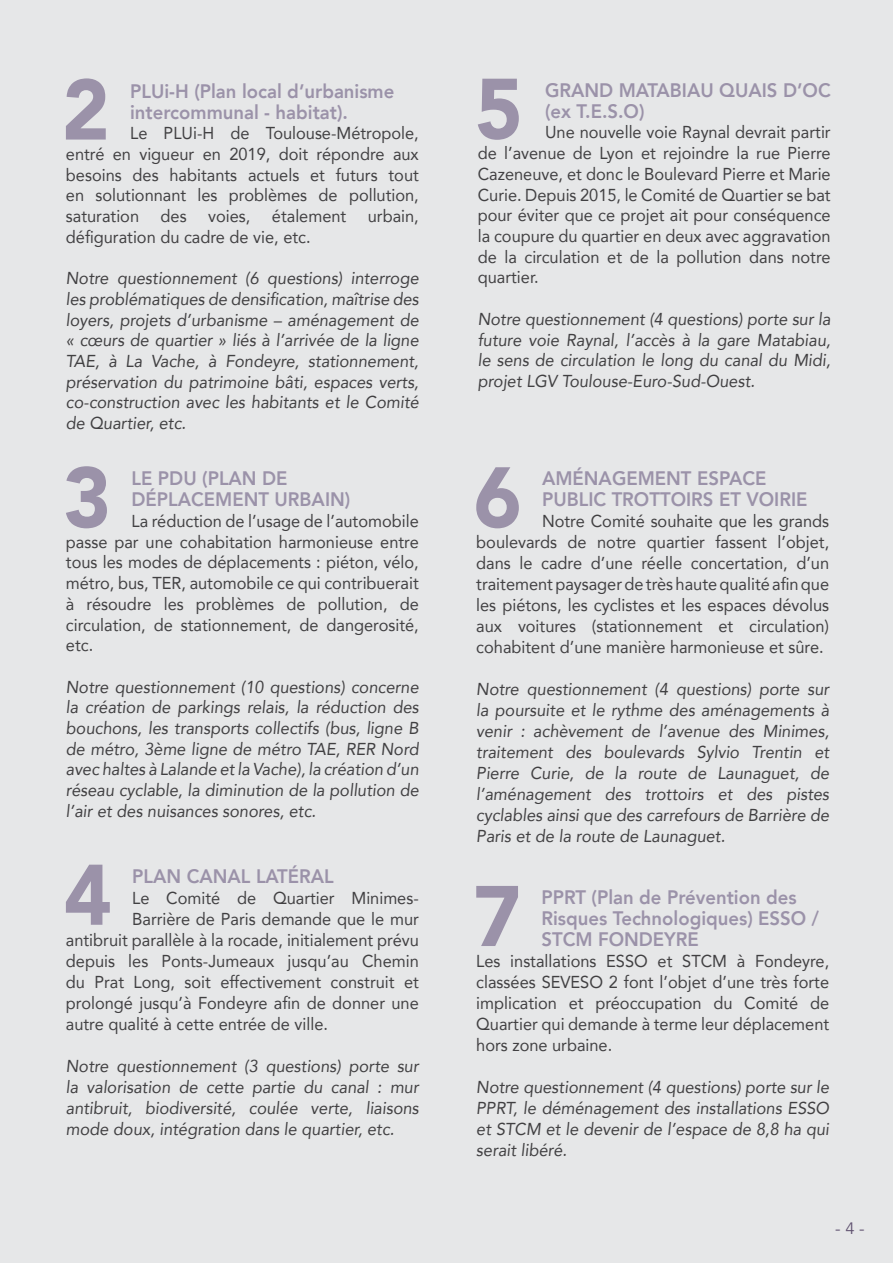
<style>
.page{position:relative;width:893px;height:1263px;background:#e6e7e8}
.page>*{position:absolute;margin:0;border:0;box-sizing:border-box;transform-origin:0 0}
.t1{font:900 84.9px "Avenir";color:#9b92a9;scale:.95 1}
.t2{font:800 19.5px/21px "Avenir";color:#9b92a9;scale:.95 1}
.t3{font:17.25px/20.7px "Avenir";color:#414042;text-align:justify;scale:.95 1}
.t4{font:16.5px "Avenir";color:#605270}
</style>
<div class="page">
<h1 class="t1" style="left:62px;top:37px;width:52px">2</h1>
<p class="t2" style="left:130px;top:80px;width:280px">PLUi-H (Plan local d’urbanisme intercommunal - habitat).</p>
<p class="t3" style="left:66px;top:122px;width:373px;text-indent:64px">Le PLUi-H de Toulouse-Métropole, entré en vigueur en 2019, doit répondre aux besoins des habitants actuels et futurs tout en solutionnant les problèmes de pollution, saturation des voies, étalement urbain, défiguration du cadre de vie, etc.</p>
<p class="t3" style="left:66px;top:267px;width:376px">Notre questionnement (6 questions) interroge les problématiques de densification,maîtrise des loyers, projets d’urbanisme – aménagement de « cœurs de quartier » liés à l’arrivée de la ligne TAE, à La Vache, à Fondeyre, stationnement, préservation du patrimoine bâti, espaces verts, co-construction avec les habitants et le Comité de Quartier, etc.</p>
<h1 class="t1" style="left:63px;top:425px;width:52px">3</h1>
<p class="t2" style="left:132px;top:468px;width:232px">LE PDU (PLAN DE<br>DÉPLACEMENT URBAIN)</p>
<p class="t3" style="left:66px;top:510px;width:373px;text-indent:66px">La réduction de l’usage de l’automobile passe par une cohabitation harmonieuse entre tous les modes de déplacements : piéton, vélo, métro, bus, TER, automobile ce qui contribuerait à résoudre les problèmes de pollution, de circulation, de stationnement, de dangerosité, etc.</p>
<p class="t3" style="left:66px;top:676px;width:376px">Notre questionnement (10 questions) concerne la création de parkings relais, la réduction des bouchons, les transports collectifs (bus, ligne B de métro, 3ème ligne de métro TAE, RER Nord avec haltes à Lalande et la Vache),la création d’un réseau cyclable, la diminution de la pollution de l’air et des nuisances sonores, etc.</p>
<h1 class="t1" style="left:64px;top:822px;width:52px">4</h1>
<p class="t2" style="left:132px;top:865px;width:214px">PLAN CANAL LATÉRAL</p>
<p class="t3" style="left:132px;top:887px;width:303px">Le Comité de Quartier Minimes-</p>
<p class="t3" style="left:132px;top:908px;width:303px">Barrière de Paris demande que le mur</p>
<p class="t3" style="left:66px;top:929px;width:373px">antibruit parallèle à la rocade, initialement prévu</p>
<p class="t3" style="left:66px;top:950px;width:373px">depuis les Ponts-Jumeaux jusqu’au Chemin</p>
<p class="t3" style="left:66px;top:971px;width:373px">du Prat Long, soit effectivement construit et</p>
<p class="t3" style="left:66px;top:992px;width:373px">prolongé jusqu’à Fondeyre afin de donner une</p>
<p class="t3" style="left:66px;top:1013px;width:277px">autre qualité à cette entrée de ville.</p>
<p class="t3" style="left:66px;top:1055px;width:376px">Notre questionnement (3 questions) porte sur la valorisation de cette partie du canal : mur antibruit, biodiversité, coulée verte, liaisons mode doux, intégration dans le quartier, etc.</p>
<h1 class="t1" style="left:475px;top:36px;width:52px">5</h1>
<p class="t2" style="left:545px;top:80px;width:302px">GRAND MATABIAU QUAIS D’OC (ex T.E.S.O)</p>
<p class="t3" style="left:478px;top:122px;width:373px;text-indent:67px">Une nouvelle voie Raynal devrait partir de l’avenue de Lyon et rejoindre la rue Pierre Cazeneuve, et donc le Boulevard Pierre et Marie Curie. Depuis 2015, le Comité de Quartier se bat pour éviter que ce projet ait pour conséquence la coupure du quartier en deux avec aggravation de la circulation et de la pollution dans notre quartier.</p>
<p class="t3" style="left:478px;top:308px;width:376px">Notre questionnement (4 questions) porte sur la future voie Raynal, l’accès à la gare Matabiau, le sens de circulation le long du canal du Midi, projet LGV Toulouse-Euro-Sud-Ouest.</p>
<h1 class="t1" style="left:474px;top:425px;width:52px">6</h1>
<p class="t2" style="left:542px;top:468px;width:281px">AMÉNAGEMENT ESPACE<br>PUBLIC TROTTOIRS ET VOIRIE</p>
<p class="t3" style="left:476px;top:510px;width:373px;text-indent:66px">Notre Comité souhaite que les grands boulevards de notre quartier fassent l’objet, dans le cadre d’une réelle concertation, d’un traitement paysager de très haute qualité afin que les piétons, les cyclistes et les espaces dévolus aux voitures (stationnement et circulation) cohabitent d’une manière harmonieuse et sûre.</p>
<p class="t3" style="left:476px;top:678px;width:376px">Notre questionnement (4 questions) porte sur la poursuite et le rythme des aménagements à venir : achèvement de l’avenue des Minimes, traitement des boulevards Sylvio Trentin et Pierre Curie, de la route de Launaguet, de l’aménagement des trottoirs et des pistes cyclables ainsi que des carrefours de Barrière de Paris et de la route de Launaguet.</p>
<h1 class="t1" style="left:473px;top:844px;width:52px">7</h1>
<p class="t2" style="left:541px;top:887px;width:294px">PPRT (Plan de Prévention des<br>Risques Technologiques) ESSO /<br>STCM FONDEYRE</p>
<p class="t3" style="left:476px;top:950px;width:373px">Les installations ESSO et STCM à Fondeyre, classées SEVESO 2 font l’objet d’une très forte implication et préoccupation du Comité de Quartier qui demande à terme leur déplacement hors zone urbaine.</p>
<p class="t3" style="left:476px;top:1076px;width:376px">Notre questionnement (4 questions) porte sur le PPRT, le déménagement des installations ESSO et STCM et le devenir de l’espace de 8,8 ha qui serait libéré.</p>
<p class="t4" style="left:835px;top:1218px;width:31px">- 4 -</p>
</div>
